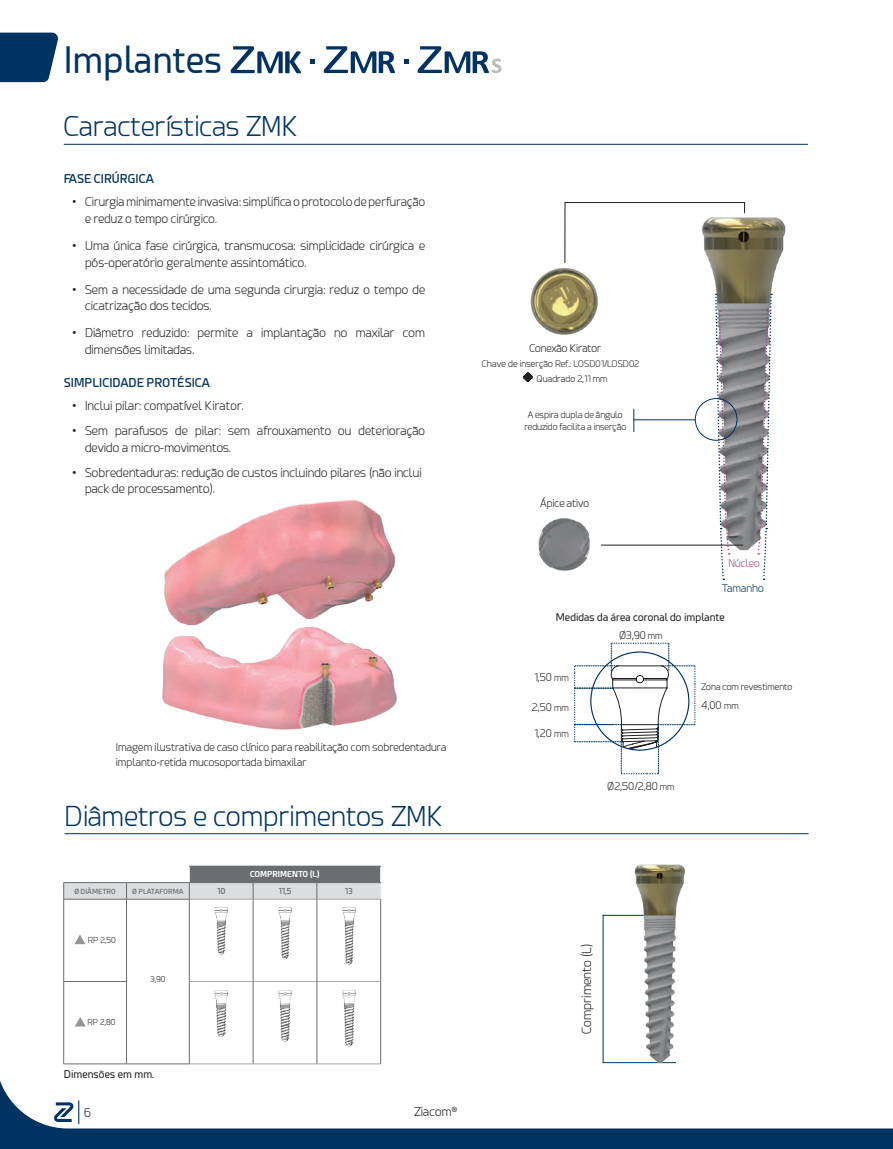
<style>
.page{position:relative;width:893px;height:1149px;background:#fff}
.page>*{position:absolute;margin:0;border:0;box-sizing:border-box;transform-origin:0 0}
.t1{font:36px "Esphimere";color:#003361}
.t2{font:300 27px "Esphimere";color:#003361}
.t3{font:300 12.45px "Esphimere";color:#231f20}
.t4{font:300 12px/16.5px "Esphimere";color:#231f20}
.t5{font:600 12px "Esphimere";color:#003361}
.t6{font:300 10.5px/15px "Esphimere";color:#231f20}
.t7{font:10.5px "Esphimere";color:#231f20}
.t8{font:300 10.5px "Esphimere";letter-spacing:-.01em;color:#003361}
.t9{font:300 10.5px "Esphimere";letter-spacing:-.01em;color:#a54586}
.t10{font:300 9px/14.7px "Esphimere";letter-spacing:-.01em;color:#231f20}
.t11{font:300 8.1px "Esphimere";color:#231f20}
.t12{font:700 8.1px "Esphimere";color:#fff}
.t13{font:600 8.1px "Esphimere";color:#6c6d70}
.t14{font:600 6.9px "Esphimere";color:#6c6d70}
.s1{font-size:9px}
</style>
<div class="page">
<svg style="left:231px;top:46px;width:70px;height:27px"></svg>
<svg style="left:418px;top:46px;width:84px;height:27px"></svg>
<svg style="left:324px;top:46px;width:71px;height:27px"></svg>
<svg style="left:310px;top:59px;width:5px;height:5px"></svg>
<svg style="left:404px;top:59px;width:5px;height:5px"></svg>
<svg style="left:0;top:33px;width:58px;height:49px;background:#14436d"></svg>
<img style="left:530px;top:267px;width:68px;height:68px">
<img style="left:538px;top:518px;width:52px;height:53px">
<svg style="left:523px;top:372px;width:10px;height:10px"></svg>
<svg style="left:564px;top:202px;width:124px;height:61px"></svg>
<hr style="left:633px;top:419px;width:62px;height:1px;background:#003361">
<svg style="left:633px;top:408px;width:1px;height:24px"></svg>
<img style="left:688px;top:202px;width:98px;height:349px">
<svg style="left:757px;top:293px;width:15px;height:287px"></svg>
<svg style="left:714px;top:293px;width:16px;height:287px"></svg>
<div style="left:695px;top:398px;width:42px;height:42px;border:1px solid #003361;border-radius:50%"></div>
<hr style="left:601px;top:544px;width:142px;height:1px;background:#231f20">
<img style="left:162px;top:500px;width:235px;height:230px">
<svg style="left:574px;top:642px;width:122px;height:132px"></svg>
<hr style="left:65px;top:833px;width:744px;height:1px;background:#003361">
<hr style="left:190px;top:898px;width:63px;height:1px;background:#a8a9ad">
<hr style="left:253px;top:898px;width:64px;height:1px;background:#a8a9ad">
<hr style="left:317px;top:898px;width:64px;height:1px;background:#a8a9ad">
<hr style="left:189px;top:980px;width:64px;height:1px;background:#a8a9ad">
<hr style="left:253px;top:980px;width:64px;height:1px;background:#a8a9ad">
<hr style="left:317px;top:980px;width:64px;height:1px;background:#a8a9ad">
<hr style="left:64px;top:898px;width:63px;height:1px;background:#6c6d70">
<hr style="left:127px;top:898px;width:62px;height:1px;background:#6c6d70">
<hr style="left:64px;top:980px;width:63px;height:1px;background:#6c6d70">
<hr style="left:63px;top:899px;width:1px;height:82px;background:#6c6d70">
<hr style="left:126px;top:899px;width:1px;height:82px;background:#6c6d70">
<hr style="left:189px;top:899px;width:1px;height:82px;background:#6c6d70">
<hr style="left:253px;top:899px;width:1px;height:82px;background:#6c6d70">
<hr style="left:317px;top:899px;width:1px;height:82px;background:#6c6d70">
<hr style="left:380px;top:899px;width:1px;height:82px;background:#6c6d70">
<hr style="left:63px;top:981px;width:1px;height:82px;background:#6c6d70">
<hr style="left:126px;top:981px;width:1px;height:82px;background:#6c6d70">
<hr style="left:189px;top:981px;width:1px;height:82px;background:#6c6d70">
<hr style="left:253px;top:981px;width:1px;height:82px;background:#6c6d70">
<hr style="left:317px;top:981px;width:1px;height:82px;background:#6c6d70">
<hr style="left:380px;top:981px;width:1px;height:82px;background:#6c6d70">
<svg style="left:63px;top:865px;width:318px;height:33px"></svg>
<svg style="left:75px;top:935px;width:10px;height:8px"></svg>
<img style="left:214px;top:907px;width:14px;height:48px">
<img style="left:278px;top:907px;width:14px;height:53px">
<img style="left:342px;top:907px;width:14px;height:58px">
<svg style="left:75px;top:1017px;width:11px;height:9px"></svg>
<img style="left:214px;top:990px;width:14px;height:47px">
<img style="left:278px;top:990px;width:14px;height:52px">
<img style="left:342px;top:990px;width:14px;height:57px">
<hr style="left:64px;top:144px;width:744px;height:1px;background:#003361">
<hr style="left:603px;top:914px;width:44px;height:1px;background:#003361">
<hr style="left:603px;top:914px;width:1px;height:148px;background:#003361">
<img style="left:627px;top:864px;width:58px;height:195px">
<svg style="left:0;top:1059px;width:893px;height:89px"></svg>
<svg style="left:54px;top:1100px;width:25px;height:23px"></svg>
<h1 class="t1" style="left:64px;top:40px;width:160px">Implantes</h1>
<h2 class="t2" style="left:64px;top:111px;width:237px">Características ZMK</h2>
<p class="t5" style="left:64px;top:172px;width:92px">FASE CIRÚRGICA</p>
<p class="t4" style="left:85px;top:194px;width:342px;text-indent:-13px">• Cirurgia minimamente invasiva: simplifica o protocolo de perfuração e reduz o tempo cirúrgico.</p>
<p class="t4" style="left:85px;top:237px;width:342px;text-indent:-13px">• Uma única fase cirúrgica, transmucosa: simplicidade cirúrgica e pós-operatório geralmente assintomático.</p>
<p class="t4" style="left:85px;top:281px;width:342px;text-indent:-13px">• Sem a necessidade de uma segunda cirurgia: reduz o tempo de cicatrização dos tecidos.</p>
<p class="t4" style="left:85px;top:325px;width:342px;text-indent:-13px">• Diâmetro reduzido: permite a implantação no maxilar com dimensões limitadas.</p>
<p class="t5" style="left:64px;top:375px;width:148px">SIMPLICIDADE PROTÉSICA</p>
<p class="t4" style="left:72px;top:398px;width:173px">• Inclui pilar: compatível Kirator.</p>
<p class="t4" style="left:85px;top:423px;width:342px;text-indent:-13px">• Sem parafusos de pilar: sem afrouxamento ou deterioração devido a micro-movimentos.</p>
<p class="t4" style="left:85px;top:464px;width:338px;text-indent:-13px">• Sobredentaduras: redução de custos incluindo pilares (não inclui pack de processamento).</p>
<p class="t6" style="left:116px;top:739px;width:332px">Imagem ilustrativa de caso clínico para reabilitação com sobredentadura implanto-retida mucosoportada bimaxilar</p>
<h2 class="t2" style="left:65px;top:800px;width:381px">Diâmetros e comprimentos ZMK</h2>
<p class="t12" style="left:250px;top:869px;width:71px">COMPRIMENTO (L)</p>
<p class="t14" style="left:74px;top:886px;width:43px">Ø DIÂMETRO</p>
<p class="t14" style="left:132px;top:886px;width:53px">Ø PLATAFORMA</p>
<p class="t13" style="left:217px;top:885px;width:10px">10</p>
<p class="t13" style="left:278px;top:885px;width:15px">11,5</p>
<p class="t13" style="left:345px;top:885px;width:10px">13</p>
<p class="t11" style="left:88px;top:935px;width:29px">RP 2,50</p>
<p class="t11" style="left:88px;top:1017px;width:29px">RP 2,80</p>
<p class="t11" style="left:150px;top:974px;width:17px">3,90</p>
<p class="t7" style="left:64px;top:1067px;width:92px">Dimensões em mm.</p>
<p class="t4" style="left:84px;top:1103px;width:8px">6</p>
<p class="t4" style="left:414px;top:1103px;width:45px">Ziacom<sup>®</sup></p>
<p class="t6" style="left:529px;top:341px;width:74px">Conexão Kirator</p>
<p class="t10" style="left:537px;top:356px;width:104px;text-indent:-55px">Chave de inserção Ref.: LOSD01/LOSD02<br>Quadrado 2,11 mm</p>
<p class="t10" style="left:524px;top:408px;width:103px;line-height:12px;text-align:center">A espira dupla de ângulo reduzido facilita a inserção</p>
<p class="t6" style="left:540px;top:496px;width:50px">Ápice ativo</p>
<p class="t9" style="left:728px;top:557px;width:33px">Núcleo</p>
<p class="t8" style="left:722px;top:582px;width:43px">Tamanho</p>
<p class="t7" style="left:556px;top:610px;width:171px">Medidas da área coronal do implante</p>
<p class="t6" style="left:534px;top:669px;width:36px">1,50 <span class="s1">mm</span></p>
<p class="t6" style="left:532px;top:699px;width:39px">2,50 <span class="s1">mm</span></p>
<p class="t6" style="left:534px;top:725px;width:36px">1,20 <span class="s1">mm</span></p>
<p class="t6" style="left:619px;top:627px;width:45px">Ø3,90 <span class="s1">mm</span></p>
<p class="t10" style="left:701px;top:679px;width:93px">Zona com revestimento</p>
<p class="t6" style="left:701px;top:697px;width:39px">4,00 <span class="s1">mm</span></p>
<p class="t6" style="left:607px;top:778px;width:69px">Ø2,50/2,80 <span class="s1">mm</span></p>
<p class="t3" style="left:580px;top:1033px;width:92px;rotate:-90deg">Comprimento (L)</p>
</div>
